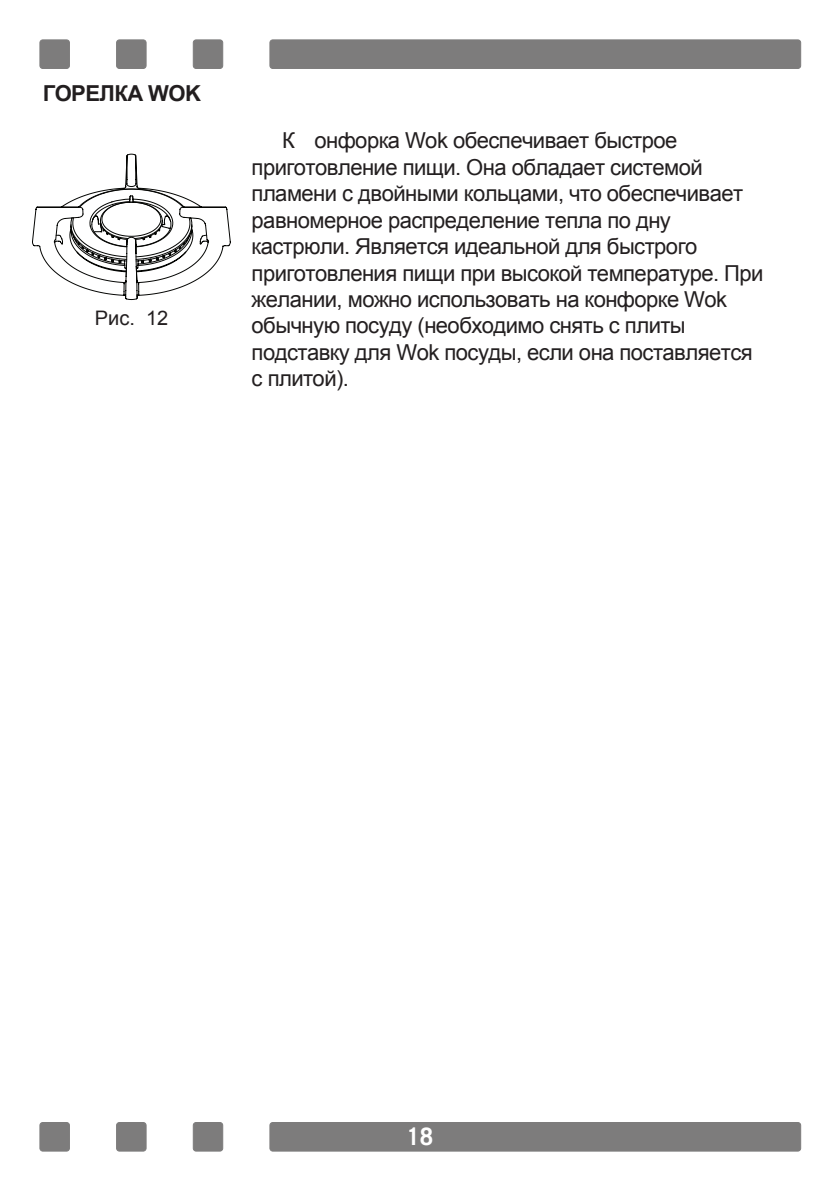
<style>
.page{position:relative;width:840px;height:1191px;background:#fff}
.page>*{position:absolute;margin:0;border:0;box-sizing:border-box;transform-origin:0 0}
.t1{font:700 24px "Trade Gothic";color:#fff}
.t2{font:22px/26.4px "Arial";letter-spacing:-.025em;color:#231f20}
.t3{font:700 22px "Arial";letter-spacing:-.025em;color:#221e1f}
.t4{font:20px "Arial";color:#231f20}
</style>
<div class="page">
<div style="left:270px;top:40px;width:530px;height:28px;background:#7d7c7c;border-radius:3px"></div>
<div style="left:269px;top:40px;width:531px;height:29px;border:1px solid #7d7c7c;border-radius:3px"></div>
<div style="left:40px;top:40px;width:29px;height:28px;background:#7d7c7c;border-radius:3px"></div>
<div style="left:40px;top:40px;width:30px;height:29px;border:1px solid #7d7c7c;border-radius:3px"></div>
<div style="left:193px;top:40px;width:29px;height:28px;background:#7d7c7c;border-radius:3px"></div>
<div style="left:193px;top:40px;width:30px;height:29px;border:1px solid #7d7c7c;border-radius:3px"></div>
<div style="left:116px;top:40px;width:30px;height:28px;background:#7d7c7c;border-radius:3px"></div>
<div style="left:116px;top:40px;width:30px;height:29px;border:1px solid #7d7c7c;border-radius:3px"></div>
<div style="left:270px;top:1122px;width:530px;height:29px;background:#7d7c7c;border-radius:3px"></div>
<div style="left:269px;top:1122px;width:531px;height:29px;border:1px solid #7d7c7c;border-radius:3px"></div>
<div style="left:40px;top:1122px;width:29px;height:29px;background:#7d7c7c;border-radius:3px"></div>
<div style="left:40px;top:1122px;width:30px;height:29px;border:1px solid #7d7c7c;border-radius:3px"></div>
<div style="left:193px;top:1122px;width:29px;height:29px;background:#7d7c7c;border-radius:3px"></div>
<div style="left:193px;top:1122px;width:30px;height:29px;border:1px solid #7d7c7c;border-radius:3px"></div>
<div style="left:116px;top:1122px;width:30px;height:29px;background:#7d7c7c;border-radius:3px"></div>
<div style="left:116px;top:1122px;width:30px;height:29px;border:1px solid #7d7c7c;border-radius:3px"></div>
<svg style="left:32px;top:153px;width:199px;height:147px"></svg>
<p class="t3" style="left:43px;top:78px;width:160px">ГОРЕЛКА WOK</p>
<p class="t4" style="left:95px;top:305px;width:75px">Рис. 12</p>
<p class="t2" style="left:251px;top:128px;width:513px;text-indent:30px">К онфорка Wok обеспечивает быстрое приготовление пищи. Она обладает системой пламени с двойными кольцами, что обеспечивает равномерное распределение тепла по дну кастрюли. Является идеальной для быстрого приготовления пищи при высокой температуре. При желании, можно использовать на конфорке Wok обычную посуду (необходимо снять с плиты подставку для Wok посуды, если она поставляется с плитой).</p>
<p class="t1" style="left:406px;top:1122px;width:28px">18</p>
</div>
